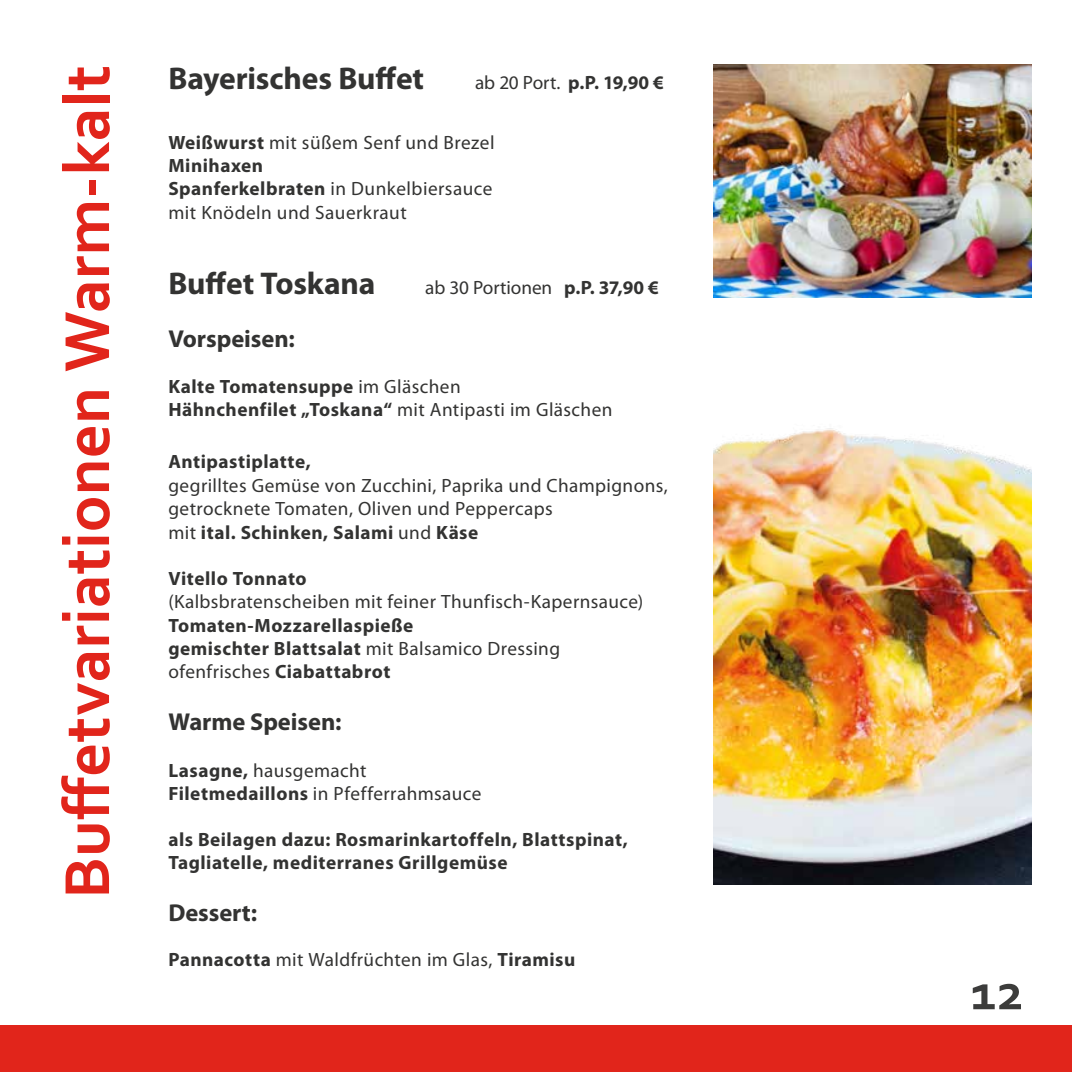
<style>
.page{position:relative;width:1072px;height:1072px;background:#fff}
.page>*{position:absolute;margin:0;border:0;box-sizing:border-box;transform-origin:0 0}
.t1{font:700 66.5px "Corbel";color:#e1251b}
.t2{font:700 52.5px "Corbel";color:#3c3c3b}
.t3{font:700 31.5px "Myriad Pro";letter-spacing:-.005em;color:#333332}
.t4{font:700 24.5px "Myriad Pro";letter-spacing:-.005em;color:#333332}
.t5{font:19.25px/23.1px "Myriad Pro";letter-spacing:.025em;color:#333332}
.t6{font:700 19.25px/23.1px "Myriad Pro";letter-spacing:.025em;color:#333332}
.t7{font:19.25px "Myriad Pro";letter-spacing:-.005em;color:#333332}
.s1{font-weight:400}
.s2{font-weight:700}
</style>
<div class="page">
<div style="left:0;top:1024px;width:1071px;height:47px;background:#e1251b"></div>
<img style="left:714px;top:428px;width:317px;height:456px">
<img style="left:714px;top:64px;width:317px;height:234px">
<h1 class="t1" style="left:46px;top:898px;width:834px;rotate:-90deg">Buffetvariationen Warm-kalt</h1>
<h3 class="t3" style="left:168px;top:58px;width:257px">Bayerisches Buffet</h3>
<p class="t6" style="left:475px;top:70px;width:190px"><span class="s1">ab 20 Port.</span> p.P. 19,90 €</p>
<p class="t5" style="left:168px;top:131px;width:327px"><span class="s2">Weißwurst</span> mit süßem Senf und Brezel<br><span class="s2">Minihaxen<br>Spanferkelbraten</span> in Dunkelbiersauce mit Knödeln und Sauerkraut</p>
<h3 class="t3" style="left:168px;top:263px;width:208px">Buffet Toskana</h3>
<p class="t7" style="left:425px;top:276px;width:235px">ab 30 Portionen <span class="s2">p.P. 37,90 €</span></p>
<p class="t4" style="left:168px;top:322px;width:128px">Vorspeisen:</p>
<p class="t6" style="left:168px;top:374px;width:445px">Kalte Tomatensuppe <span class="s1">im Gläschen<br></span>Hähnchenfilet „Toskana“ <span class="s1">mit Antipasti im Gläschen</span></p>
<p class="t6" style="left:168px;top:449px;width:144px">Antipastiplatte,</p>
<p class="t5" style="left:168px;top:473px;width:501px;line-height:23.6px">gegrilltes Gemüse von Zucchini, Paprika und Champignons, getrocknete Tomaten, Oliven und Peppercaps<br>mit <span class="s2">ital. Schinken, Salami</span> und <span class="s2">Käse</span></p>
<p class="t6" style="left:168px;top:566px;width:140px">Vitello Tonnato</p>
<p class="t5" style="left:168px;top:590px;width:476px">(Kalbsbratenscheiben mit feiner Thunfisch-Kapernsauce)</p>
<p class="t6" style="left:168px;top:613px;width:393px">Tomaten-Mozzarellaspieße<br>gemischter Blattsalat <span class="s1">mit Balsamico Dressing ofenfrisches</span> Ciabattabrot</p>
<p class="t4" style="left:168px;top:706px;width:174px">Warme Speisen:</p>
<p class="t5" style="left:168px;top:758px;width:314px"><span class="s2">Lasagne,</span> hausgemacht<br><span class="s2">Filetmedaillons</span> in Pfefferrahmsauce</p>
<p class="t6" style="left:168px;top:827px;width:461px">als Beilagen dazu: Rosmarinkartoffeln, Blattspinat,<br>Tagliatelle, mediterranes Grillgemüse</p>
<p class="t4" style="left:168px;top:897px;width:90px">Dessert:</p>
<p class="t5" style="left:168px;top:947px;width:408px"><span class="s2">Pannacotta</span> mit Waldfrüchten im Glas, <span class="s2">Tiramisu</span></p>
<h2 class="t2" style="left:970px;top:959px;width:54px">12</h2>
</div>
